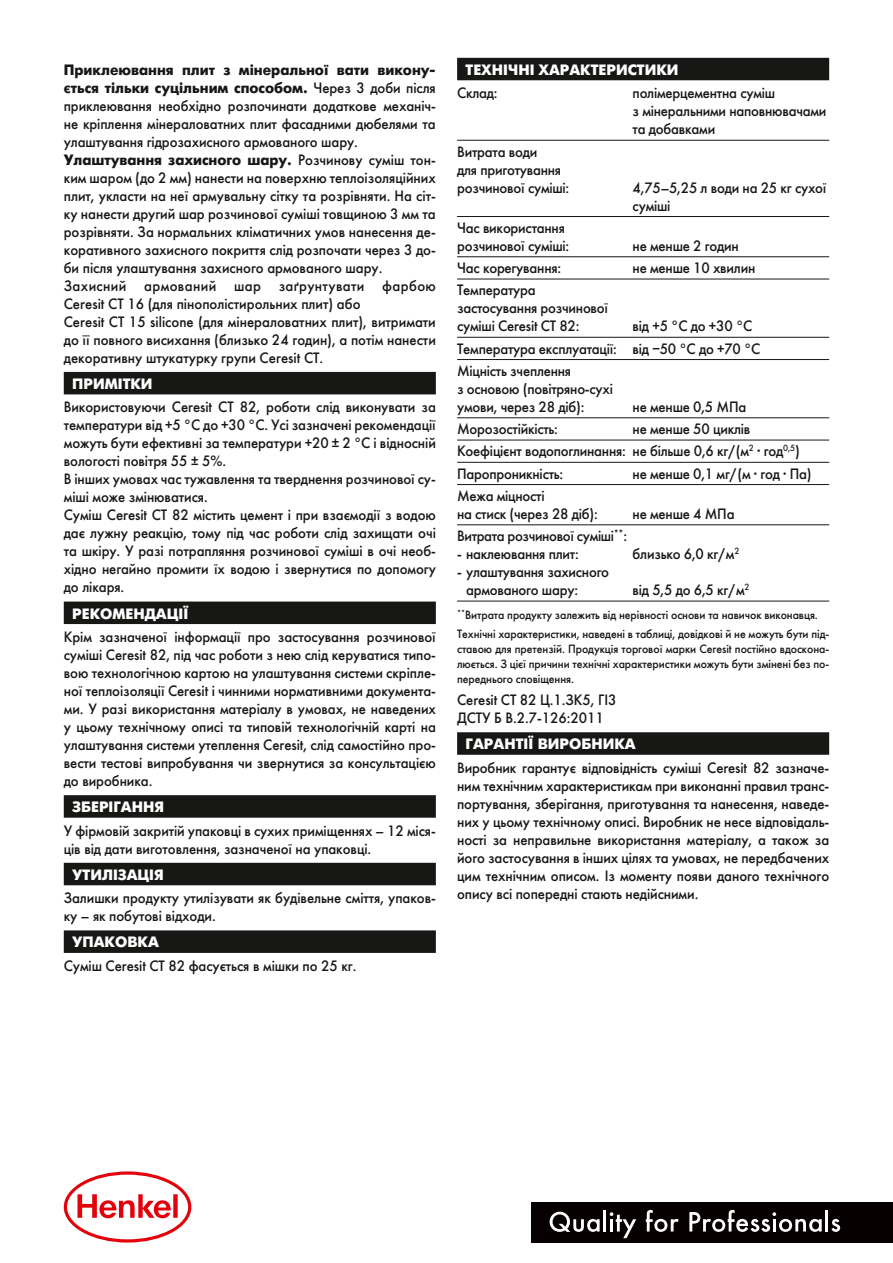
<style>
.page{position:relative;width:893px;height:1263px;background:#fff}
.page>*{position:absolute;margin:0;border:0;box-sizing:border-box;transform-origin:0 0}
.t1{font:15px/18px "Futura Futuris";letter-spacing:-.005em;color:#171715;scale:.95 1}
.t2{font:700 15px "Futura Futuris";color:#fff}
.t3{font:15px "Futura Futuris";letter-spacing:-.025em;color:#171715;scale:.95 1}
.t4{font:12px/15px "Futura Futuris";letter-spacing:-.005em;color:#171715;scale:.95 1}
.s1{font-weight:700}
</style>
<div class="page">
<div style="left:64px;top:372px;width:372px;height:22px;background:#171715"></div>
<div style="left:64px;top:601px;width:372px;height:23px;background:#171715"></div>
<div style="left:64px;top:795px;width:372px;height:23px;background:#171715"></div>
<div style="left:64px;top:863px;width:372px;height:22px;background:#171715"></div>
<div style="left:64px;top:930px;width:372px;height:23px;background:#171715"></div>
<div style="left:457px;top:58px;width:372px;height:22px;background:#171715"></div>
<hr style="left:457px;top:140px;width:372px;height:1px;background:#171715">
<hr style="left:457px;top:216px;width:372px;height:1px;background:#171715">
<hr style="left:457px;top:256px;width:372px;height:1px;background:#171715">
<hr style="left:457px;top:279px;width:372px;height:1px;background:#171715">
<hr style="left:457px;top:337px;width:372px;height:1px;background:#171715">
<hr style="left:457px;top:359px;width:372px;height:1px;background:#171715">
<hr style="left:457px;top:417px;width:372px;height:1px;background:#171715">
<hr style="left:457px;top:440px;width:372px;height:1px;background:#171715">
<hr style="left:457px;top:462px;width:372px;height:1px;background:#171715">
<hr style="left:457px;top:484px;width:372px;height:1px;background:#171715">
<hr style="left:457px;top:524px;width:372px;height:1px;background:#171715">
<hr style="left:457px;top:601px;width:372px;height:1px;background:#171715">
<div style="left:457px;top:732px;width:372px;height:23px;background:#171715"></div>
<div style="left:531px;top:1202px;width:362px;height:40px;background:#060100"></div>
<svg style="left:831px;top:1219px;width:9px;height:13px"></svg>
<hr style="left:825px;top:1210px;width:3px;height:21px;background:#fff">
<svg style="left:689px;top:1210px;width:133px;height:22px"></svg>
<hr style="left:603px;top:1210px;width:3px;height:21px;background:#fff">
<svg style="left:550px;top:1212px;width:50px;height:20px"></svg>
<svg style="left:610px;top:1212px;width:26px;height:26px"></svg>
<svg style="left:646px;top:1210px;width:33px;height:22px"></svg>
<svg style="left:64px;top:1171px;width:127px;height:71px"></svg>
<p class="t1" style="left:64px;top:61px;width:393px"><span class="s1">Приклеювання плит з мінеральної вати викону&shy;ється тільки суцільним способом.</span> Через 3 доби після приклеювання необхідно розпочинати додаткове механіч&shy;не кріплення мінераловатних плит фасадними дюбелями та улаштування гідрозахисного армованого шару.<br><span class="s1">Улаштування захисного шару.</span> Розчинову суміш тон&shy;ким шаром (до 2 мм) нанести на поверхню теплоізоляційних плит, укласти на неї армувальну сітку та розрівняти. На сіт&shy;ку нанести другий шар розчинової суміші товщиною 3 мм та розрівняти. За нормальних кліматичних умов нанесення де&shy;коративного захисного покриття слід розпочати через 3 до&shy;би після улаштування захисного армованого шару.<br>Захисний армований шар заґрунтувати фарбою Ceresit CT 16 (для пінополістирольних плит) або<br>Ceresit СТ 15 silicone (для мінераловатних плит), витримати до її повного висихання (близько 24 годин), а потім нанести декоративну штукатурку групи Ceresit СТ.</p>
<p class="t2" style="left:72px;top:375px;width:82px">ПРИМІТКИ</p>
<p class="t1" style="left:64px;top:398px;width:393px">Використовуючи Ceresit СТ 82, роботи слід виконувати за температури від +5 °C до +30 °C. Усі зазначені рекомендації можуть бути ефективні за температури +20 ± 2 °C і відносній вологості повітря 55 ± 5%.<br>В інших умовах час тужавлення та тверднення розчинової су&shy;міші може змінюватися.<br>Суміш Ceresit СТ 82 містить цемент і при взаємодії з водою дає лужну реакцію, тому під час роботи слід захищати очі та шкіру. У разі потрапляння розчинової суміші в очі необ&shy;хідно негайно промити їх водою і звернутися по допомогу до лікаря.</p>
<p class="t2" style="left:72px;top:604px;width:118px">РЕКОМЕНДАЦІЇ</p>
<p class="t1" style="left:64px;top:628px;width:393px;text-align:justify">Крім зазначеної інформації про застосування розчинової суміші Ceresit 82, під час роботи з нею слід керуватися типо&shy;вою технологічною картою на улаштування системи скріпле&shy;ної теплоізоляції Ceresit і чинними нормативними документа&shy;ми. У разі використання матеріалу в умовах, не наведених у цьому технічному описі та типовій технологічній карті на улаштування системи утеплення Ceresit, слід самостійно про&shy;вести тестові випробування чи звернутися за консультацією до виробника.</p>
<p class="t2" style="left:72px;top:798px;width:93px">ЗБЕРІГАННЯ</p>
<p class="t1" style="left:64px;top:822px;width:393px">У фірмовій закритій упаковці в сухих приміщеннях – 12 міся&shy;ців від дати виготовлення, зазначеної на упаковці.</p>
<p class="t2" style="left:72px;top:866px;width:93px">УТИЛІЗАЦІЯ</p>
<p class="t1" style="left:64px;top:889px;width:393px">Залишки продукту утилізувати як будівельне сміття, упаков&shy;ку – як побутові відходи.</p>
<p class="t2" style="left:72px;top:933px;width:88px">УПАКОВКА</p>
<p class="t1" style="left:64px;top:957px;width:309px">Суміш Ceresit СТ 82 фасується в мішки по 25 кг.</p>
<p class="t2" style="left:466px;top:61px;width:214px">ТЕХНІЧНІ ХАРАКТЕРИСТИКИ</p>
<p class="t1" style="left:457px;top:84px;width:44px">Склад:</p>
<p class="t1" style="left:633px;top:84px;width:205px">полімерцементна суміш<br>з мінеральними наповнювачами та добавками</p>
<p class="t1" style="left:457px;top:143px;width:120px">Витрата води<br>для приготування розчинової суміші:</p>
<p class="t1" style="left:633px;top:179px;width:206px">4,75–5,25 л води на 25 кг сухої суміші</p>
<p class="t1" style="left:457px;top:219px;width:120px">Час використання розчинової суміші:</p>
<p class="t1" style="left:633px;top:237px;width:113px">не менше 2 годин</p>
<p class="t1" style="left:457px;top:259px;width:111px">Час корегування:</p>
<p class="t1" style="left:633px;top:259px;width:131px">не менше 10 хвилин</p>
<p class="t1" style="left:457px;top:281px;width:161px">Температура застосування розчинової суміші Ceresit СТ 82:</p>
<p class="t1" style="left:457px;top:315px;width:321px;line-height:22.2px;text-indent:176px">від +5 °C до +30 °C<br>Температура експлуатації: від −50 °C до +70 °C<br>Міцність зчеплення</p>
<p class="t1" style="left:457px;top:380px;width:166px">з основою (повітряно-сухі умови, через 28 діб):</p>
<p class="t1" style="left:633px;top:398px;width:121px">не менше 0,5 МПа</p>
<p class="t1" style="left:457px;top:420px;width:108px">Морозостійкість:</p>
<p class="t1" style="left:457px;top:418px;width:362px;line-height:22.2px;text-indent:176px">не менше 50 циклів<br>Коефіцієнт водопоглинання: не більше 0,6 кг/(м<sup>2</sup> · год<sup>0,5</sup>)<br>Паропроникність:</p>
<p class="t1" style="left:633px;top:465px;width:190px">не менше 0,1 мг/(м · год · Па)</p>
<p class="t1" style="left:457px;top:487px;width:150px">Межа міцності<br>на стиск (через 28 діб):</p>
<p class="t1" style="left:633px;top:505px;width:109px">не менше 4 МПа</p>
<p class="t3" style="left:457px;top:527px;width:180px">Витрата розчинової суміші<sup>**</sup>:</p>
<p class="t1" style="left:457px;top:545px;width:130px">- наклеювання плит:</p>
<p class="t1" style="left:633px;top:545px;width:114px">близько 6,0 кг/м<sup>2</sup></p>
<p class="t1" style="left:466px;top:563px;width:152px;text-indent:-9px">- улаштування захисного армованого шару:</p>
<p class="t1" style="left:633px;top:581px;width:124px">від 5,5 до 6,5 кг/м<sup>2</sup></p>
<p class="t4" style="left:457px;top:605px;width:393px;line-height:19.2px"><sup>**</sup>Витрата продукту залежить від нерівності основи та навичок виконавця.<br>Технічні характеристики, наведені в таблиці, довідкові й не можуть бути під-</p>
<p class="t4" style="left:457px;top:641px;width:393px;text-align:justify">ставою для претензій. Продукція торгової марки Ceresit постійно вдоскона&shy;люється. З цієї причини технічні характеристики можуть бути змінені без по&shy;переднього сповіщення.</p>
<p class="t1" style="left:457px;top:691px;width:169px">Ceresit CT 82 Ц.1.ЗК5, ГI3<br>ДСТУ Б В.2.7-126:2011</p>
<p class="t2" style="left:466px;top:735px;width:172px">ГАРАНТІЇ ВИРОБНИКА</p>
<p class="t1" style="left:457px;top:759px;width:393px;text-align:justify">Виробник гарантує вiдповiднiсть суміші Ceresit 82 зазначе&shy;ним технічним характеристикам при виконаннi правил транс&shy;портування, зберiгання, приготування та нанесення, наведе&shy;них у цьому технiчному описi. Виробник не несе вiдповiдаль&shy;ностi за неправильне використання матерiалу, а також за його застосування в iнших цiлях та умовах, не передбачених цим технiчним описом. Із моменту появи даного технічного опису всі попередні стають недійсними.</p>
</div>
